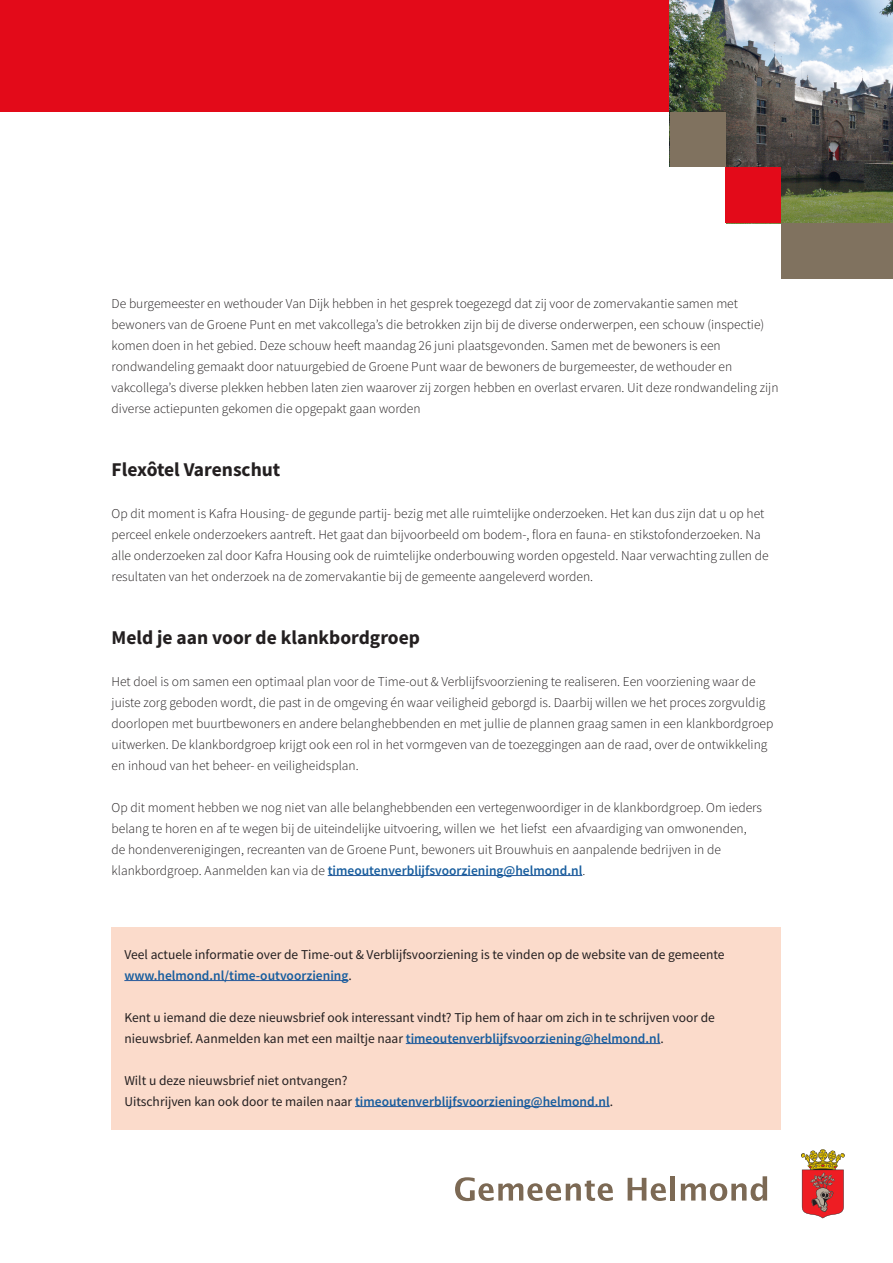
<style>
.page{position:relative;width:893px;height:1263px;background:#fff}
.page>*{position:absolute;margin:0;border:0;box-sizing:border-box;transform-origin:0 0}
.kop{font:700 19.5px "Source Sans Pro";color:#231f20}
.kop-2{font:300 13.5px/21px "Source Sans Pro";color:#231f20}
.kop-3{font:13.5px/21px "Source Sans Pro";color:#231f20}
.kop-4{font:600 13.5px "Source Sans Pro";color:#175d9e}
.s1{font-weight:600;color:#175d9e}
.s2{font-weight:400;color:#231f20}
</style>
<div class="page">
<div style="left:112px;top:927px;width:669px;height:203px;background:#fbdbcb"></div>
<div style="left:0;top:0;width:670px;height:112px;background:#e30a19"></div>
<img style="left:670px;top:0;width:223px;height:223px">
<div style="left:781px;top:223px;width:112px;height:56px;background:#80725f"></div>
<div style="left:670px;top:112px;width:55px;height:55px;background:#80725f"></div>
<div style="left:665px;top:167px;width:60px;height:64px;background:#fff"></div>
<div style="left:725px;top:167px;width:56px;height:56px;background:#e30a19"></div>
<svg style="left:455px;top:1177px;width:158px;height:24px"></svg>
<svg style="left:628px;top:1178px;width:38px;height:23px"></svg>
<hr style="left:671px;top:1176px;width:4px;height:24px;background:#7c6954">
<svg style="left:681px;top:1176px;width:86px;height:25px"></svg>
<svg style="left:801px;top:1149px;width:44px;height:69px"></svg>
<hr style="left:328px;top:875px;width:254px;height:1px;background:#285b9c">
<hr style="left:124px;top:980px;width:224px;height:1px;background:#285b9c">
<hr style="left:406px;top:1043px;width:254px;height:1px;background:#285b9c">
<hr style="left:355px;top:1106px;width:255px;height:1px;background:#285b9c">
<h1 class="kop-2" style="left:112px;top:293px;width:668px">De burgemeester en wethouder Van Dijk hebben in het gesprek toegezegd dat zij voor de zomervakantie samen met bewoners van de Groene Punt en met vakcollega’s die betrokken zijn bij de diverse onderwerpen, een schouw (inspectie) komen doen in het gebied. Deze schouw heeft maandag 26 juni plaatsgevonden. Samen met de bewoners is een rondwandeling gemaakt door natuurgebied de Groene Punt waar de bewoners de burgemeester, de wethouder en vakcollega’s diverse plekken hebben laten zien waarover zij zorgen hebben en overlast ervaren. Uit deze rondwandeling zijn diverse actiepunten gekomen die opgepakt gaan worden</h1>
<h1 class="kop" style="left:112px;top:456px;width:170px">Flexôtel Varenschut</h1>
<h1 class="kop-2" style="left:112px;top:503px;width:659px">Op dit moment is Kafra Housing- de gegunde partij- bezig met alle ruimtelijke onderzoeken. Het kan dus zijn dat u op het perceel enkele onderzoekers aantreft. Het gaat dan bijvoorbeeld om bodem-, flora en fauna- en stikstofonderzoeken. Na alle onderzoeken zal door Kafra Housing ook de ruimtelijke onderbouwing worden opgesteld. Naar verwachting zullen de resultaten van het onderzoek na de zomervakantie bij de gemeente aangeleverd worden.</h1>
<h1 class="kop" style="left:112px;top:624px;width:310px">Meld je aan voor de klankbordgroep</h1>
<h1 class="kop-2" style="left:112px;top:671px;width:663px">Het doel is om samen een optimaal plan voor de Time-out &amp; Verblijfsvoorziening te realiseren. Een voorziening waar de juiste zorg geboden wordt, die past in de omgeving én waar veiligheid geborgd is. Daarbij willen we het proces zorgvuldig doorlopen met buurtbewoners en andere belanghebbenden en met jullie de plannen graag samen in een klankbordgroep uitwerken. De klankbordgroep krijgt ook een rol in het vormgeven van de toezeggingen aan de raad, over de ontwikkeling en inhoud van het beheer- en veiligheidsplan.</h1>
<h1 class="kop-2" style="left:112px;top:797px;width:652px">Op dit moment hebben we nog niet van alle belanghebbenden een vertegenwoordiger in de klankbordgroep. Om ieders belang te horen en af te wegen bij de uiteindelijke uitvoering, willen we het liefst een afvaardiging van omwonenden, de hondenverenigingen, recreanten van de Groene Punt, bewoners uit Brouwhuis en aanpalende bedrijven in de klankbordgroep. Aanmelden kan via de <span class="s1">timeoutenverblijfsvoorziening@helmond.nl</span>.</h1>
<h1 class="kop-3" style="left:124px;top:944px;width:602px">Veel actuele informatie over de Time-out &amp; Verblijfsvoorziening is te vinden op de website van de gemeente</h1>
<h1 class="kop-4" style="left:124px;top:966px;width:229px">www.helmond.nl/time-outvoorziening<span class="s2">.</span></h1>
<h1 class="kop-3" style="left:124px;top:1007px;width:592px">Kent u iemand die deze nieuwsbrief ook interessant vindt? Tip hem of haar om zich in te schrijven voor de nieuwsbrief. Aanmelden kan met een mailtje naar <span class="s1">timeoutenverblijfsvoorziening@helmond.nl</span>.</h1>
<h1 class="kop-3" style="left:124px;top:1070px;width:225px">Wilt u deze nieuwsbrief niet ontvangen?</h1>
<h1 class="kop-4" style="left:124px;top:1092px;width:490px"><span class="s2">Uitschrijven kan ook door te mailen naar</span> timeoutenverblijfsvoorziening@helmond.nl<span class="s2">.</span></h1>
</div>
